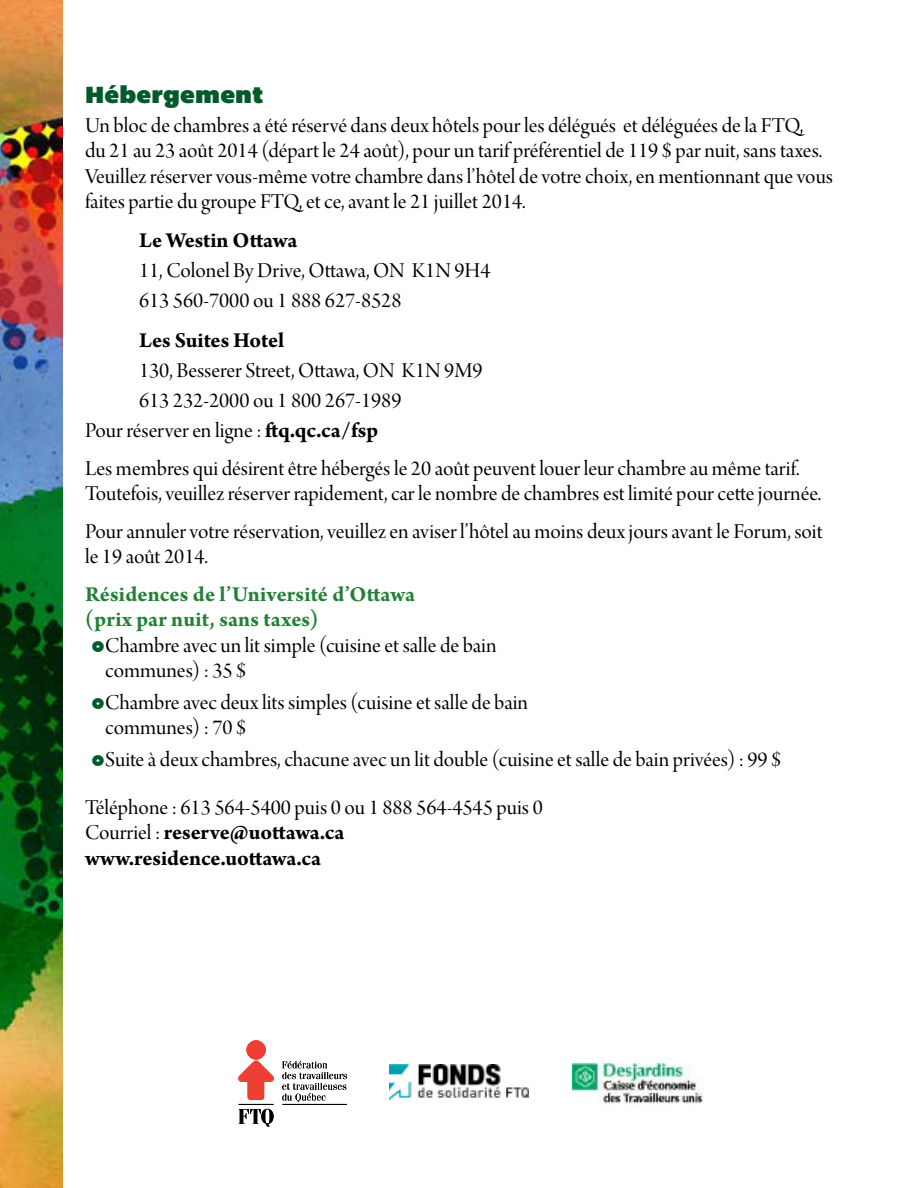
<style>
.page{position:relative;width:918px;height:1188px;background:#fff}
.page>*{position:absolute;margin:0;border:0;box-sizing:border-box;transform-origin:0 0}
.t1{font:24px "Bemio";letter-spacing:.01em;color:#035b2c}
.t2{font:22.5px/25.5px "Arno Pro Display";color:#000}
.t3{font:700 22.5px/25.5px "Arno Pro";letter-spacing:-.01em;color:#000}
.t4{font:700 22.5px/25.5px "Arno Pro";letter-spacing:.005em;color:#238036}
.s1{font-family:"Arno Pro";font-weight:700}
.s2{font-family:"Bauhaus 93";color:#035b2c}
.s3{font-family:"Arno Pro Display";font-weight:400}
</style>
<div class="page">
<img style="left:0;top:0;width:63px;height:1188px">
<svg style="left:282px;top:1061px;width:65px;height:41px"></svg>
<div style="left:247px;top:1041px;width:18px;height:18px;background:#ef3e33;border-radius:50%"></div>
<div style="left:247px;top:1041px;width:18px;height:18px;border:1px solid #ef3e33;border-radius:50%"></div>
<svg style="left:238px;top:1061px;width:36px;height:39px"></svg>
<svg style="left:239px;top:1109px;width:35px;height:18px"></svg>
<hr style="left:283px;top:1104px;width:64px;height:1px;background:#000">
<hr style="left:239px;top:1104px;width:35px;height:1px;background:#000">
<img style="left:390px;top:1064px;width:138px;height:37px">
<img style="left:573px;top:1064px;width:131px;height:41px">
<p class="t1" style="left:85px;top:76px;width:180px">Hébergement</p>
<p class="t2" style="left:85px;top:114px;width:750px">Un bloc de chambres a été réservé dans deux hôtels pour les délégués et déléguées de la FTQ,<br>du 21 au 23 août 2014 (départ le 24 août), pour un tarif préférentiel de 119 $ par nuit, sans taxes.<br>Veuillez réserver vous-même votre chambre dans l’hôtel de votre choix, en mentionnant que vous faites partie du groupe FTQ, et ce, avant le 21 juillet 2014.</p>
<p class="t3" style="left:139px;top:229px;width:160px">Le Westin Ottawa</p>
<p class="t2" style="left:139px;top:257px;width:353px;line-height:30px">11, Colonel By Drive, Ottawa, ON K1N 9H4<br>613 560-7000 ou 1 888 627-8528</p>
<p class="t3" style="left:139px;top:329px;width:147px">Les Suites Hotel</p>
<p class="t2" style="left:139px;top:360px;width:345px">130, Besserer Street, Ottawa, ON K1N 9M9</p>
<p class="t2" style="left:139px;top:390px;width:264px">613 232-2000 ou 1 800 267-1989</p>
<p class="t2" style="left:85px;top:420px;width:294px">Pour réserver en ligne : <span class="s1">ftq.qc.ca/fsp</span></p>
<p class="t2" style="left:85px;top:457px;width:738px">Les membres qui désirent être hébergés le 20 août peuvent louer leur chambre au même tarif.<br>Toutefois, veuillez réserver rapidement, car le nombre de chambres est limité pour cette journée.</p>
<p class="t2" style="left:85px;top:520px;width:739px">Pour annuler votre réservation, veuillez en aviser l’hôtel au moins deux jours avant le Forum, soit le 19 août 2014.</p>
<p class="t4" style="left:85px;top:583px;width:332px">Résidences de l’Université d’Ottawa (prix par nuit, sans taxes)</p>
<p class="t2" style="left:105px;top:634px;width:393px;text-indent:-14px"><span class="s2">o</span>Chambre avec un lit simple (cuisine et salle de bain communes) : 35 $</p>
<p class="t2" style="left:105px;top:691px;width:424px;text-indent:-14px"><span class="s2">o</span>Chambre avec deux lits simples (cuisine et salle de bain communes) : 70 $</p>
<p class="t2" style="left:85px;top:737px;width:698px;line-height:48px;text-indent:7px"><span class="s2">o</span>Suite à deux chambres, chacune avec un lit double (cuisine et salle de bain privées) : 99 $<br>Téléphone : 613 564-5400 puis 0 ou 1 888 564-4545 puis 0</p>
<p class="t3" style="left:85px;top:821px;width:261px"><span class="s3">Courriel :</span> reserve@uottawa.ca www.residence.uottawa.ca</p>
</div>
